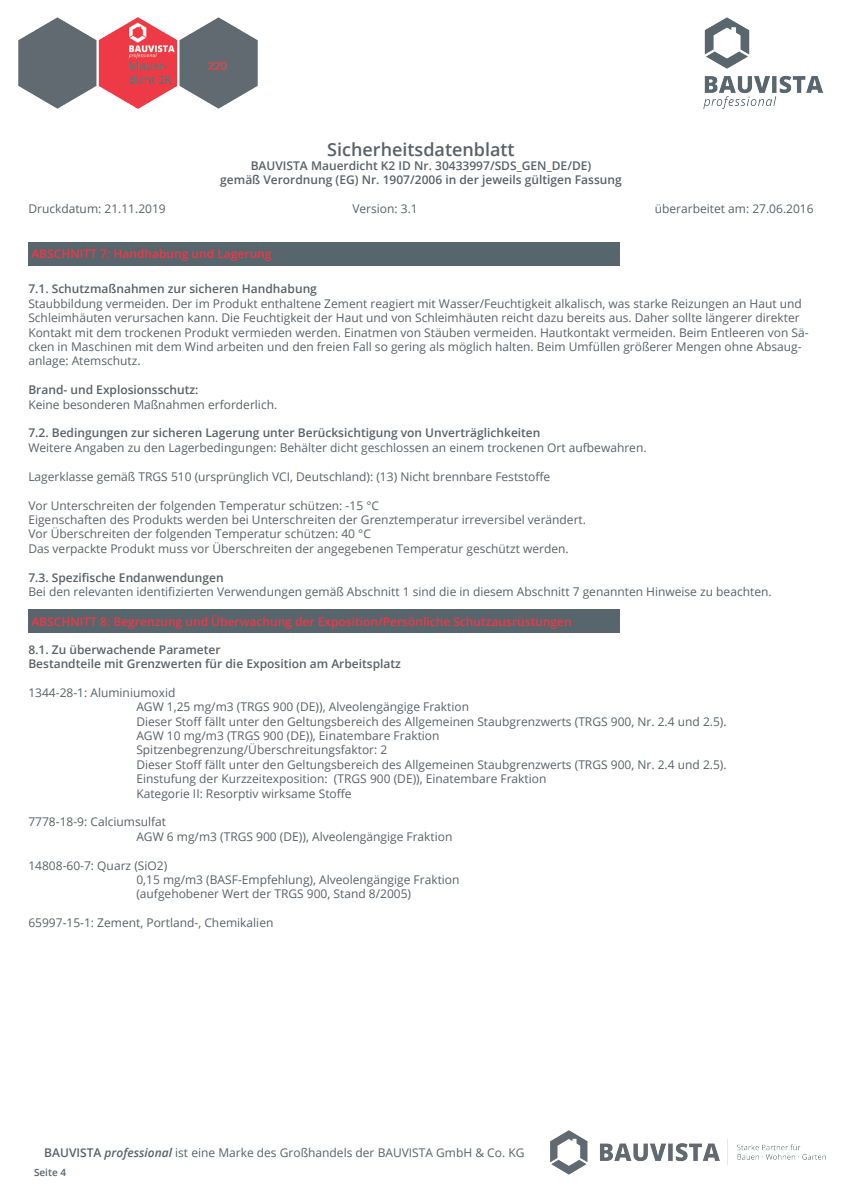
<style>
.page{position:relative;width:842px;height:1191px;background:#fff}
.page>*{position:absolute;margin:0;border:0;box-sizing:border-box;transform-origin:0 0}
.t1{font:600 18px "Open Sans";color:#596168}
.t2{font:12px/14.4px "Open Sans";color:#596168}
.t3{font:600 12px/14.4px "Open Sans";color:#596168;text-align:center}
.t4{font:600 12px "Open Sans";color:#ee3846}
.t5{font:600 10px "Open Sans";color:#596168}
.s1{font-weight:600}
.s2{font-weight:600;font-style:italic}
</style>
<div class="page">
<img style="left:550px;top:1130px;width:275px;height:44px">
<img style="left:704px;top:18px;width:119px;height:91px">
<img style="left:18px;top:18px;width:240px;height:90px">
<div style="left:29px;top:609px;width:591px;height:24px;background:#57656d"></div>
<div style="left:29px;top:242px;width:591px;height:23px;background:#57656d"></div>
<h1 class="t1" style="left:327px;top:137px;width:189px">Sicherheitsdatenblatt</h1>
<p class="t3" style="left:220px;top:158px;width:403px">BAUVISTA Mauerdicht K2 ID Nr. 30433997/SDS_GEN_DE/DE)<br>gemäß Verordnung (EG) Nr. 1907/2006 in der jeweils gültigen Fassung</p>
<p class="t2" style="left:28px;top:201px;width:139px">Druckdatum: 21.11.2019</p>
<p class="t2" style="left:352px;top:201px;width:67px">Version: 3.1</p>
<p class="t2" style="left:655px;top:201px;width:160px">überarbeitet am: 27.06.2016</p>
<p class="t4" style="left:31px;top:246px;width:242px">ABSCHNITT 7: Handhabung und Lagerung</p>
<p class="t3" style="left:28px;top:282px;width:290px">7.1. Schutzmaßnahmen zur sicheren Handhabung</p>
<p class="t2" style="left:28px;top:296px;width:782px">Staubbildung vermeiden. Der im Produkt enthaltene Zement reagiert mit Wasser/Feuchtigkeit alkalisch, was starke Reizungen an Haut und Schleimhäuten verursachen kann. Die Feuchtigkeit der Haut und von Schleimhäuten reicht dazu bereits aus. Daher sollte längerer direkter Kontakt mit dem trockenen Produkt vermieden werden. Einatmen von Stäuben vermeiden. Hautkontakt vermeiden. Beim Entleeren von Sä&shy;cken in Maschinen mit dem Wind arbeiten und den freien Fall so gering als möglich halten. Beim Umfüllen größerer Mengen ohne Absaug&shy;anlage: Atemschutz.</p>
<p class="t3" style="left:28px;top:382px;width:172px">Brand- und Explosionsschutz:</p>
<p class="t2" style="left:28px;top:397px;width:250px">Keine besonderen Maßnahmen erforderlich.</p>
<p class="t3" style="left:28px;top:426px;width:514px">7.2. Bedingungen zur sicheren Lagerung unter Berücksichtigung von Unverträglichkeiten</p>
<p class="t2" style="left:28px;top:440px;width:620px">Weitere Angaben zu den Lagerbedingungen: Behälter dicht geschlossen an einem trockenen Ort aufbewahren.</p>
<p class="t2" style="left:28px;top:469px;width:523px">Lagerklasse gemäß TRGS 510 (ursprünglich VCI, Deutschland): (13) Nicht brennbare Feststoffe</p>
<p class="t2" style="left:28px;top:497px;width:559px">Vor Unterschreiten der folgenden Temperatur schützen: -15 °C<br>Eigenschaften des Produkts werden bei Unterschreiten der Grenztemperatur irreversibel verändert.<br>Vor Überschreiten der folgenden Temperatur schützen: 40 °C<br>Das verpackte Produkt muss vor Überschreiten der angegebenen Temperatur geschützt werden.</p>
<p class="t3" style="left:28px;top:570px;width:197px">7.3. Spezifische Endanwendungen</p>
<p class="t2" style="left:28px;top:584px;width:745px">Bei den relevanten identifizierten Verwendungen gemäß Abschnitt 1 sind die in diesem Abschnitt 7 genannten Hinweise zu beachten.</p>
<p class="t4" style="left:31px;top:613px;width:542px">ABSCHNITT 8: Begrenzung und Überwachung der Exposition/Persönliche Schutzausrüstungen</p>
<p class="t3" style="left:28px;top:642px;width:374px;text-align:left">8.1. Zu überwachende Parameter<br>Bestandteile mit Grenzwerten für die Exposition am Arbeitsplatz</p>
<p class="t2" style="left:136px;top:685px;width:592px;text-indent:-108px">1344-28-1: Aluminiumoxid<br>AGW 1,25 mg/m3 (TRGS 900 (DE)), Alveolengängige Fraktion<br>Dieser Stoff fällt unter den Geltungsbereich des Allgemeinen Staubgrenzwerts (TRGS 900, Nr. 2.4 und 2.5).<br>AGW 10 mg/m3 (TRGS 900 (DE)), Einatembare Fraktion<br>Spitzenbegrenzung/Überschreitungsfaktor: 2<br>Dieser Stoff fällt unter den Geltungsbereich des Allgemeinen Staubgrenzwerts (TRGS 900, Nr. 2.4 und 2.5).<br>Einstufung der Kurzzeitexposition: (TRGS 900 (DE)), Einatembare Fraktion<br>Kategorie II: Resorptiv wirksame Stoffe</p>
<p class="t2" style="left:136px;top:814px;width:318px;text-indent:-108px">7778-18-9: Calciumsulfat<br>AGW 6 mg/m3 (TRGS 900 (DE)), Alveolengängige Fraktion</p>
<p class="t2" style="left:136px;top:857px;width:325px;text-indent:-108px">14808-60-7: Quarz (SiO2)<br>0,15 mg/m3 (BASF-Empfehlung), Alveolengängige Fraktion (aufgehobener Wert der TRGS 900, Stand 8/2005)</p>
<p class="t2" style="left:28px;top:915px;width:247px">65997-15-1: Zement, Portland-, Chemikalien</p>
<p class="t2" style="left:44px;top:1145px;width:482px"><span class="s1">BAUVISTA</span> <span class="s2">professional</span> ist eine Marke des Großhandels der BAUVISTA GmbH &amp; Co. KG</p>
<p class="t5" style="left:34px;top:1165px;width:34px">Seite 4</p>
</div>
